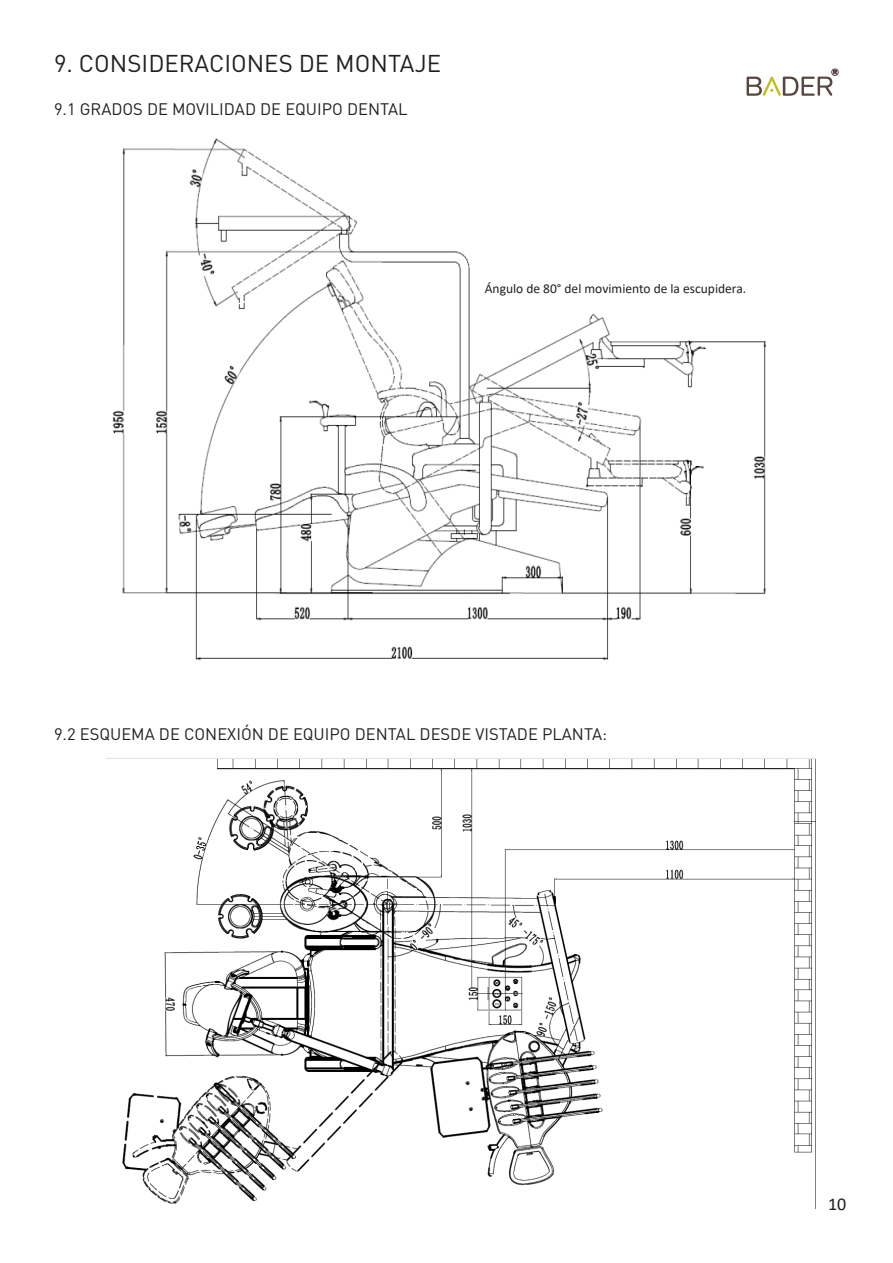
<style>
.page{position:relative;width:893px;height:1263px;background:#fff}
.page>*{position:absolute;margin:0;border:0;box-sizing:border-box;transform-origin:0 0}
.t1{font:24px "DIN Pro";color:#231f20}
.t2{font:18px "Calibri";color:#231f20}
.t3{font:16.5px "DIN Pro";color:#231f20}
.t4{font:13.5px "Calibri";color:#231f20}
</style>
<div class="page">
<div style="left:831px;top:69px;width:7px;height:7px;border:1px solid #574641;border-radius:50%"></div>
<svg style="left:747px;top:70px;width:90px;height:26px"></svg>
<img style="left:112px;top:138px;width:654px;height:522px">
<img style="left:107px;top:758px;width:708px;height:446px">
<p class="t1" style="left:54px;top:47px;width:389px">9. CONSIDERACIONES DE MONTAJE</p>
<p class="t3" style="left:54px;top:97px;width:355px">9.1 GRADOS DE MOVILIDAD DE EQUIPO DENTAL</p>
<p class="t4" style="left:485px;top:279px;width:263px">Ángulo de 80° del movimiento de la escupidera.</p>
<p class="t3" style="left:54px;top:723px;width:555px">9.2 ESQUEMA DE CONEXIÓN DE EQUIPO DENTAL DESDE VISTADE PLANTA:</p>
<p class="t2" style="left:828px;top:1191px;width:20px">10</p>
</div>
